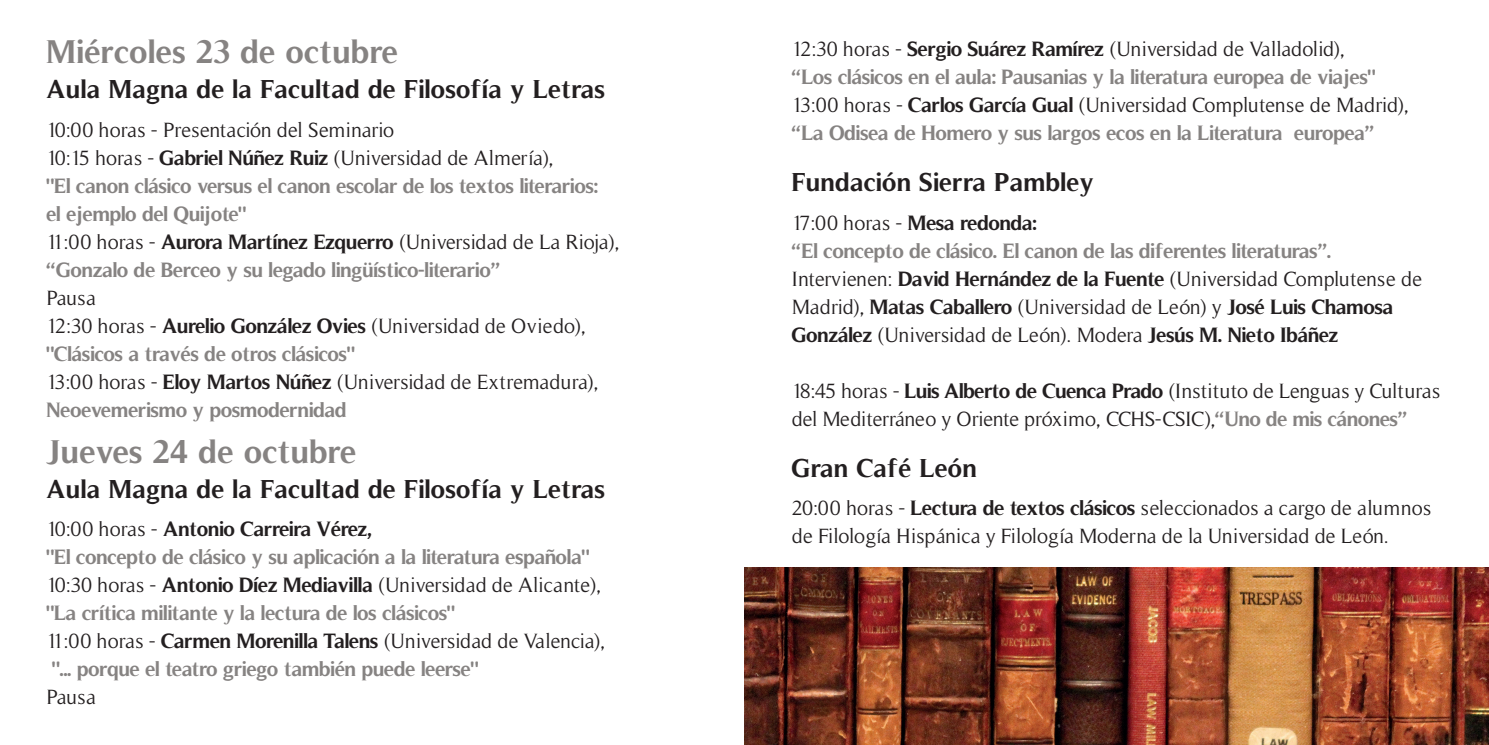
<style>
.page{position:relative;width:1489px;height:745px;background:#fff}
.page>*{position:absolute;margin:0;border:0;box-sizing:border-box;transform-origin:0 0}
.t1{font:700 33.25px "Timeless";color:#868382}
.t2{font:700 26.25px "Timeless";color:#231f20}
.t3{font:700 21px/28px "Timeless";letter-spacing:-.025em;color:#868382}
.t4{font:21px/28px "Timeless";color:#231f20}
.s1{font-weight:400;color:#231f20}
.s2{color:#231f20}
.s3{font-weight:700}
.s4{font-weight:700;color:#868382}
</style>
<div class="page">
<img style="left:744px;top:567px;width:744px;height:177px">
<h1 class="t1" style="left:46px;top:32px;width:353px">Miércoles 23 de octubre</h1>
<p class="t2" style="left:46px;top:74px;width:560px">Aula Magna de la Facultad de Filosofía y Letras</p>
<p class="t3" style="left:46px;top:115px;width:575px"><span class="s1">10:00 horas - Presentación del Seminario<br>10:15 horas -</span> <span class="s2">Gabriel Núñez Ruiz</span> <span class="s1">(Universidad de Almería),<br></span>"El canon clásico versus el canon escolar de los textos literarios:<br>el ejemplo del Quijote"<br><span class="s1">11:00 horas -</span> <span class="s2">Aurora Martínez Ezquerro</span> <span class="s1">(Universidad de La Rioja), </span>“Gonzalo de Berceo y su legado lingüístico-literario”</p>
<p class="t4" style="left:46px;top:284px;width:554px">Pausa<br>12:30 horas - <span class="s3">Aurelio González Ovies</span> (Universidad de Oviedo), <span class="s4">"Clásicos a través de otros clásicos"<br></span>13:00 horas - <span class="s3">Eloy Martos Núñez</span> (Universidad de Extremadura), <span class="s4">Neoevemerismo y posmodernidad</span></p>
<h1 class="t1" style="left:46px;top:431px;width:312px">Jueves 24 de octubre</h1>
<p class="t2" style="left:46px;top:473px;width:560px">Aula Magna de la Facultad de Filosofía y Letras</p>
<p class="t3" style="left:46px;top:514px;width:560px"><span class="s1">10:00 horas -</span> <span class="s2">Antonio Carreira Vérez,<br></span>"El concepto de clásico y su aplicación a la literatura española" <span class="s1">10:30 horas -</span> <span class="s2">Antonio Díez Mediavilla</span> <span class="s1">(Universidad de Alicante), </span>"La crítica militante y la lectura de los clásicos"<br><span class="s1">11:00 horas -</span> <span class="s2">Carmen Morenilla Talens</span> <span class="s1">(Universidad de Valencia), </span>"... porque el teatro griego también puede leerse"</p>
<p class="t4" style="left:46px;top:683px;width:51px">Pausa</p>
<p class="t3" style="left:791px;top:35px;width:618px"><span class="s1">12:30 horas -</span> <span class="s2">Sergio Suárez Ramírez</span> <span class="s1">(Universidad de Valladolid),<br></span>“Los clásicos en el aula: Pausanias y la literatura europea de viajes" <span class="s1">13:00 horas -</span> <span class="s2">Carlos García Gual</span> <span class="s1">(Universidad Complutense de Madrid), </span>“La Odisea de Homero y sus largos ecos en la Literatura europea”</p>
<p class="t2" style="left:791px;top:166px;width:304px">Fundación Sierra Pambley</p>
<p class="t4" style="left:791px;top:208px;width:631px">17:00 horas - <span class="s3">Mesa redonda:<br></span><span class="s4">“El concepto de clásico. El canon de las diferentes literaturas”.<br></span>Intervienen: <span class="s3">David Hernández de la Fuente</span> (Universidad Complutense de Madrid), <span class="s3">Matas Caballero</span> (Universidad de León) y <span class="s3">José Luis Chamosa González</span> (Universidad de León). Modera <span class="s3">Jesús M. Nieto Ibáñez</span></p>
<p class="t4" style="left:791px;top:376px;width:650px">18:45 horas - <span class="s3">Luis Alberto de Cuenca Prado</span> (Instituto de Lenguas y Culturas del Mediterráneo y Oriente próximo, CCHS-CSIC),<span class="s4">“Uno de mis cánones”</span></p>
<p class="t2" style="left:791px;top:452px;width:187px">Gran Café León</p>
<p class="t4" style="left:791px;top:494px;width:641px">20:00 horas - <span class="s3">Lectura de textos clásicos</span> seleccionados a cargo de alumnos de Filología Hispánica y Filología Moderna de la Universidad de León.</p>
</div>
